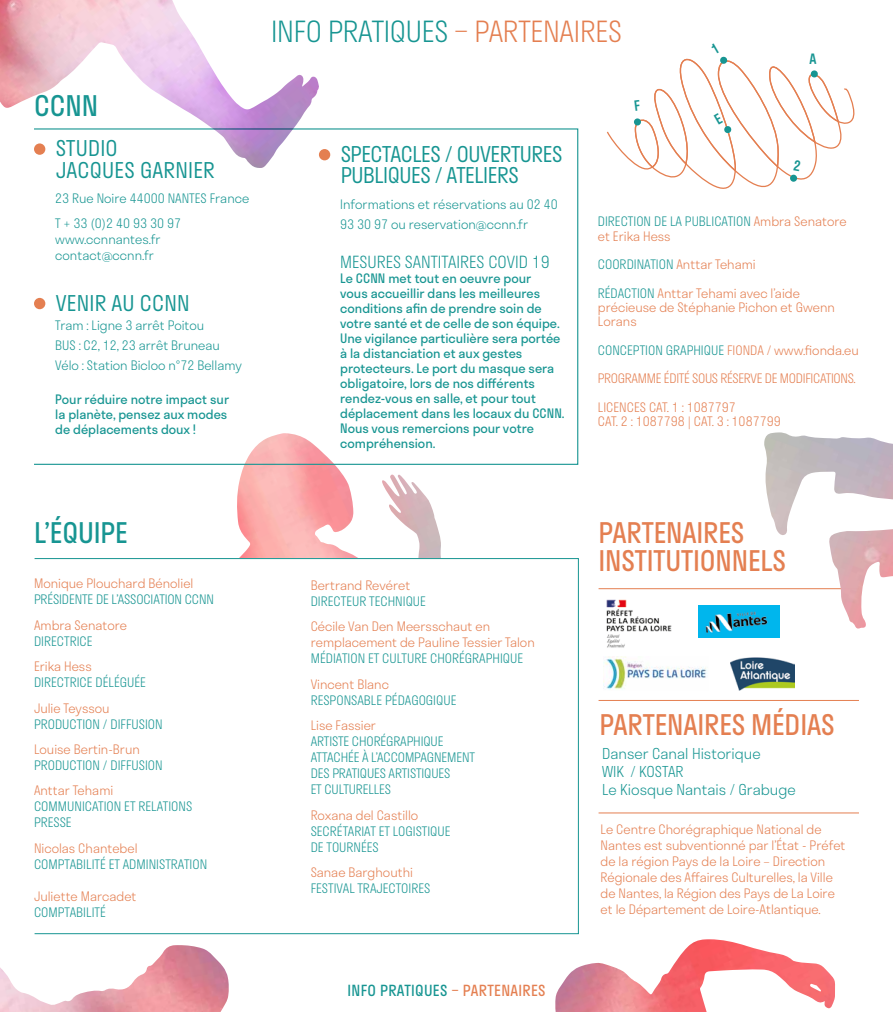
<style>
.page{position:relative;width:893px;height:1012px;background:#fff}
.page>*{position:absolute;margin:0;border:0;box-sizing:border-box;transform-origin:0 0}
.t1{font:300 28.5px "Stratos";letter-spacing:-.01em;color:#179592}
.t2{font:27.75px/27.8px "Stratos";letter-spacing:-.005em;color:#e47f51}
.t3{font:27.75px "Stratos";letter-spacing:-.005em;color:#179592}
.t4{font:300 21.3px/21.3px "Stratos";letter-spacing:-.02em;color:#179592}
.t5{font:300 21.3px/21.3px "Stratos";letter-spacing:.01em;color:#179592}
.t6{font:300 16.35px "Stratos";color:#179592}
.t7{font:15px "Stratos";letter-spacing:.02em;color:#179592}
.t8{font:300 14.7px/18px "Stratos";color:#179592}
.t9{font:300 12.75px/16px "Stratos";color:#179592}
.t10{font:300 12.75px/16px "Stratos";color:#e47f51}
.t11{font:12.75px/15px "Stratos";color:#179592}
.t12{font:300 12.75px "Stratos";letter-spacing:-.025em;color:#e47f51}
.s1{color:#e47f51}
.s2{color:#179592}
</style>
<div class="page">
<img style="left:172px;top:434px;width:269px;height:501px">
<div style="left:410px;top:898px;width:173px;height:107px;background:#fff"></div>
<img style="left:0;top:945px;width:229px;height:67px">
<img style="left:606px;top:599px;width:66px;height:49px">
<img style="left:604px;top:657px;width:103px;height:33px">
<svg style="left:607px;top:88px;width:248px;height:101px"></svg>
<div style="left:790px;top:174px;width:7px;height:8px;background:#179592;border-radius:3px"></div>
<img style="left:698px;top:606px;width:81px;height:31px">
<div style="left:34px;top:298px;width:11px;height:11px;background:#e47f51;border-radius:50%"></div>
<div style="left:319px;top:149px;width:11px;height:11px;background:#e47f51;border-radius:50%"></div>
<hr style="left:599px;top:588px;width:260px;height:1px;background:#e47f51">
<hr style="left:599px;top:700px;width:260px;height:1px;background:#e47f51">
<img style="left:764px;top:432px;width:129px;height:197px">
<img style="left:555px;top:939px;width:280px;height:73px">
<img style="left:730px;top:657px;width:64px;height:34px">
<div style="left:0;top:558px;width:577px;height:375px;background:#fff"></div>
<img style="left:0;top:0;width:320px;height:168px">
<hr style="left:599px;top:812px;width:260px;height:1px;background:#e47f51">
<svg style="left:634px;top:56px;width:206px;height:116px"></svg>
<h2 class="t3" style="left:34px;top:83px;width:66px">CCNN</h2>
<h3 class="t5" style="left:56px;top:137px;width:161px">STUDIO<br>JACQUES GARNIER</h3>
<p class="t9" style="left:55px;top:185px;width:196px;line-height:25.3px">23 Rue Noire 44000 NANTES France<br>T + 33 (0)2 40 93 30 97</p>
<p class="t9" style="left:55px;top:231px;width:107px">www.ccnnantes.fr contact@ccnn.fr</p>
<h3 class="t5" style="left:56px;top:292px;width:136px">VENIR AU CCNN</h3>
<p class="t9" style="left:55px;top:316px;width:188px;line-height:19.6px">Tram : Ligne 3 arrêt Poitou<br>BUS : C2, 12, 23 arrêt Bruneau<br>Vélo : Station Bicloo n°72 Bellamy</p>
<p class="t11" style="left:55px;top:392px;width:175px">Pour réduire notre impact sur la planète, pensez aux modes de déplacements doux !</p>
<h1 class="t1" style="left:271px;top:8px;width:352px">INFO PRATIQUES <span class="s1">– PARTENAIRES</span></h1>
<h3 class="t4" style="left:341px;top:143px;width:223px">SPECTACLES / OUVERTURES<br>PUBLIQUES / ATELIERS</h3>
<p class="t9" style="left:340px;top:194px;width:219px;line-height:19.6px">Informations et réservations au 02 40<br>93 30 97 ou reservation@ccnn.fr</p>
<p class="t6" style="left:340px;top:249px;width:211px">MESURES SANTITAIRES COVID 19</p>
<p class="t11" style="left:340px;top:270px;width:226px">Le CCNN met tout en oeuvre pour<br>vous accueillir dans les meilleures conditions afin de prendre soin de votre santé et de celle de son équipe.<br>Une vigilance particulière sera portée à la distanciation et aux gestes protecteurs. Le port du masque sera obligatoire, lors de nos différents rendez-vous en salle, et pour tout déplacement dans les locaux du CCNN.<br>Nous vous remercions pour votre compréhension.</p>
<p class="t9" style="left:598px;top:214px;width:250px;line-height:14.2px">DIRECTION DE LA PUBLICATION <span class="s1">Ambra Senatore et Erika Hess</span></p>
<p class="t9" style="left:598px;top:256px;width:159px">COORDINATION <span class="s1">Anttar Tehami</span></p>
<p class="t10" style="left:598px;top:285px;width:239px;line-height:14.2px"><span class="s2">RÉDACTION</span> Anttar Tehami avec l’aide précieuse de Stéphanie Pichon et Gwenn<br>Lorans</p>
<p class="t10" style="left:598px;top:342px;width:262px"><span class="s2">CONCEPTION GRAPHIQUE</span> FIONDA / www.fionda.eu</p>
<p class="t12" style="left:598px;top:368px;width:260px">PROGRAMME ÉDITÉ SOUS RÉSERVE DE MODIFICATIONS.</p>
<p class="t10" style="left:598px;top:399px;width:184px;line-height:14.2px">LICENCES CAT. 1 : 1087797<br>CAT. 2 : 1087798 | CAT. 3 : 1087799</p>
<h2 class="t3" style="left:34px;top:511px;width:95px">L’ÉQUIPE</h2>
<p class="t10" style="left:34px;top:575px;width:161px">Monique Plouchard Bénoliel</p>
<p class="t9" style="left:34px;top:591px;width:181px">PRÉSIDENTE DE L’ASSOCIATION CCNN</p>
<p class="t10" style="left:34px;top:617px;width:95px">Ambra Senatore</p>
<p class="t9" style="left:34px;top:633px;width:60px">DIRECTRICE</p>
<p class="t10" style="left:34px;top:658px;width:59px">Erika Hess</p>
<p class="t9" style="left:34px;top:674px;width:114px">DIRECTRICE DÉLÉGUÉE</p>
<p class="t10" style="left:34px;top:699px;width:77px">Julie Teyssou</p>
<p class="t9" style="left:34px;top:715px;width:130px">PRODUCTION / DIFFUSION</p>
<p class="t10" style="left:34px;top:741px;width:107px">Louise Bertin-Brun</p>
<p class="t9" style="left:34px;top:757px;width:130px">PRODUCTION / DIFFUSION</p>
<p class="t10" style="left:34px;top:782px;width:81px">Anttar Tehami</p>
<p class="t9" style="left:34px;top:798px;width:160px">COMMUNICATION ET RELATIONS<br>PRESSE</p>
<p class="t10" style="left:34px;top:840px;width:105px">Nicolas Chantebel</p>
<p class="t9" style="left:34px;top:856px;width:175px">COMPTABILITÉ ET ADMINISTRATION</p>
<p class="t10" style="left:34px;top:888px;width:104px">Juliette Marcadet</p>
<p class="t9" style="left:34px;top:904px;width:73px">COMPTABILITÉ</p>
<p class="t10" style="left:311px;top:577px;width:101px">Bertrand Revéret</p>
<p class="t9" style="left:311px;top:593px;width:117px">DIRECTEUR TECHNIQUE</p>
<p class="t10" style="left:311px;top:618px;width:226px">Cécile Van Den Meersschaut en remplacement de Pauline Tessier Talon</p>
<p class="t9" style="left:311px;top:650px;width:214px">MÉDIATION ET CULTURE CHORÉGRAPHIQUE</p>
<p class="t10" style="left:311px;top:675px;width:80px">Vincent Blanc</p>
<p class="t9" style="left:311px;top:691px;width:147px">RESPONSABLE PÉDAGOGIQUE</p>
<p class="t10" style="left:311px;top:717px;width:67px">Lise Fassier</p>
<p class="t9" style="left:311px;top:733px;width:166px">ARTISTE CHORÉGRAPHIQUE<br>ATTACHÉE À L’ACCOMPAGNEMENT<br>DES PRATIQUES ARTISTIQUES<br>ET CULTURELLES</p>
<p class="t10" style="left:311px;top:806px;width:109px">Roxana del Castillo</p>
<p class="t9" style="left:311px;top:822px;width:141px">SECRÉTARIAT ET LOGISTIQUE<br>DE TOURNÉES</p>
<p class="t10" style="left:311px;top:864px;width:104px">Sanae Barghouthi</p>
<p class="t9" style="left:311px;top:880px;width:121px">FESTIVAL TRAJECTOIRES</p>
<h2 class="t2" style="left:599px;top:518px;width:189px">PARTENAIRES<br>INSTITUTIONNELS</h2>
<h2 class="t2" style="left:600px;top:710px;width:237px">PARTENAIRES MÉDIAS</h2>
<p class="t8" style="left:602px;top:744px;width:195px">Danser Canal Historique<br>WIK / KOSTAR<br>Le Kiosque Nantais / Grabuge</p>
<p class="t10" style="left:601px;top:821px;width:246px">Le Centre Chorégraphique National de Nantes est subventionné par l’État - Préfet de la région Pays de la Loire – Direction Régionale des Affaires Culturelles, la Ville de Nantes, la Région des Pays de La Loire et le Département de Loire-Atlantique.</p>
<p class="t7" style="left:348px;top:978px;width:199px">INFO PRATIQUES <span class="s1">– PARTENAIRES</span></p>
</div>
